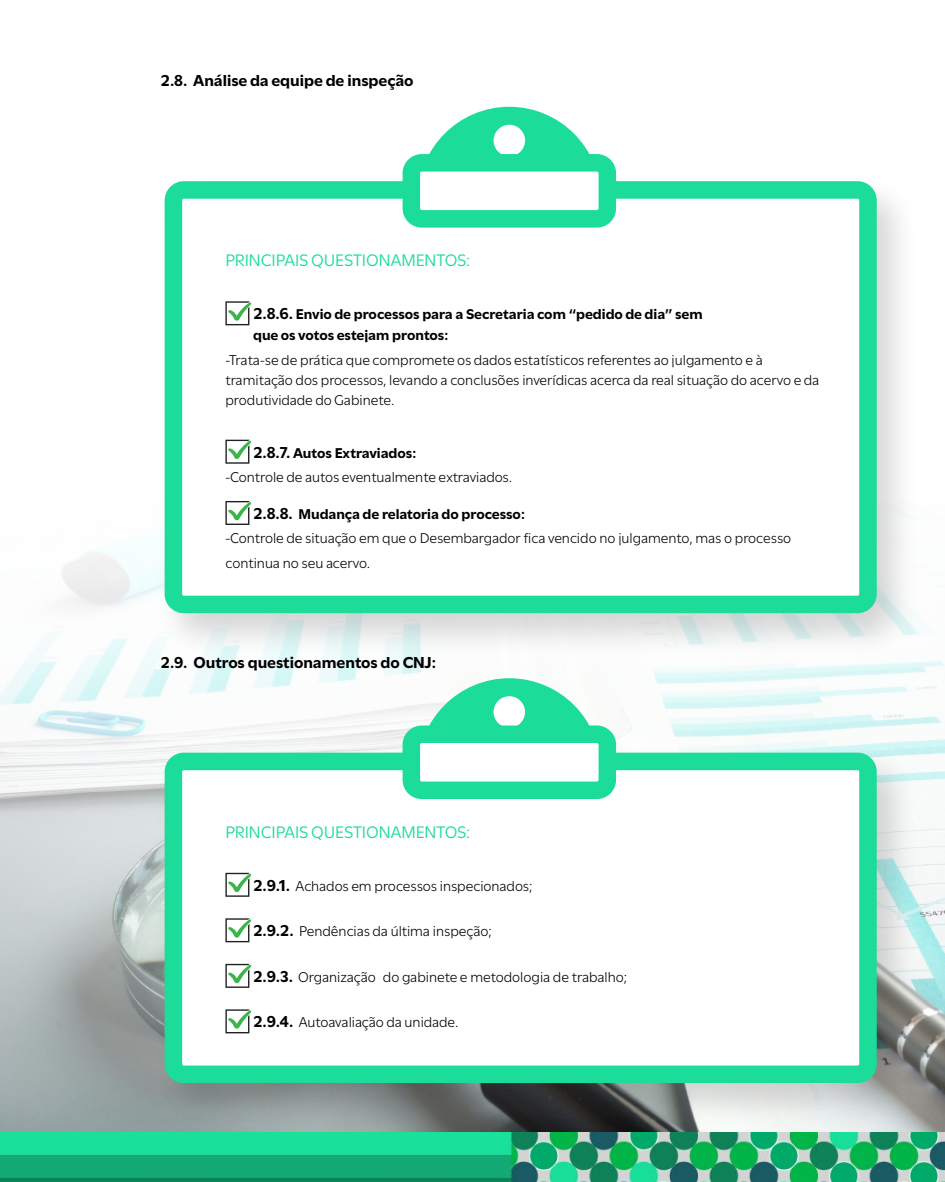
<style>
.page{position:relative;width:945px;height:1182px;background:#fff}
.page>*{position:absolute;margin:0;border:0;box-sizing:border-box;transform-origin:0 0}
.t1{font:17.5px "Utile";letter-spacing:-.005em;color:#1cdc99}
.t2{font:700 16.62px "Utile";color:#000}
.t3{font:14.88px/24.5px "Utile";color:#000}
.t4{font:700 14.88px/21px "Utile";color:#000}
.s1{font-size:16.62px}
.s2{font-weight:700;font-size:16.62px}
.s3{font-weight:700}
</style>
<div class="page">
<img style="left:0;top:552px;width:945px;height:629px">
<div style="left:418px;top:107px;width:183px;height:183px;background:#1cdc99;border-radius:50%"></div>
<div style="left:418px;top:678px;width:183px;height:183px;background:#1cdc99;border-radius:50%"></div>
<div style="left:494px;top:125px;width:31px;height:31px;background:#fff;border-radius:50%"></div>
<div style="left:494px;top:696px;width:31px;height:31px;background:#fff;border-radius:50%"></div>
<div style="left:154px;top:173px;width:765px;height:485px;background:#000;opacity:.16"></div>
<div style="left:173px;top:190px;width:695px;height:414px;background:#fff;border-radius:10px"></div>
<div style="left:165px;top:181px;width:712px;height:432px;border:18px solid #1cdc99;border-radius:10px"></div>
<div style="left:154px;top:744px;width:765px;height:384px;background:#000;opacity:.16"></div>
<div style="left:173px;top:761px;width:695px;height:313px;background:#fff;border-radius:10px"></div>
<div style="left:165px;top:752px;width:712px;height:330px;border:18px solid #1cdc99;border-radius:10px"></div>
<svg style="left:225px;top:301px;width:26px;height:24px"></svg>
<svg style="left:225px;top:439px;width:26px;height:24px"></svg>
<svg style="left:225px;top:501px;width:26px;height:24px"></svg>
<svg style="left:225px;top:872px;width:26px;height:24px"></svg>
<svg style="left:225px;top:918px;width:26px;height:24px"></svg>
<svg style="left:225px;top:963px;width:26px;height:24px"></svg>
<svg style="left:225px;top:1009px;width:26px;height:24px"></svg>
<div style="left:411px;top:163px;width:196px;height:56px;background:#fff;border-radius:10px"></div>
<div style="left:403px;top:154px;width:213px;height:73px;border:18px solid #1cdc99;border-radius:10px"></div>
<div style="left:411px;top:734px;width:196px;height:56px;background:#fff;border-radius:10px"></div>
<div style="left:403px;top:725px;width:213px;height:74px;border:18px solid #1cdc99;border-radius:10px"></div>
<p class="t2" style="left:161px;top:67px;width:254px">2.8. Análise da equipe de inspeção</p>
<p class="t1" style="left:225px;top:247px;width:246px">PRINCIPAIS QUESTIONAMENTOS:</p>
<p class="t4" style="left:253px;top:302px;width:451px"><span class="s1">2.8.6.</span> Envio de processos para a Secretaria com “pedido de dia” sem que os votos estejam prontos:</p>
<p class="t3" style="left:225px;top:348px;width:595px;line-height:20.1px">-Trata-se de prática que compromete os dados estatísticos referentes ao julgamento e à tramitação dos processos, levando a conclusões inverídicas acerca da real situação do acervo e da produtividade do Gabinete.</p>
<p class="t3" style="left:225px;top:439px;width:288px;text-indent:28px"><span class="s2">2.8.7.</span> <span class="s3">Autos Extraviados:<br></span>-Controle de autos eventualmente extraviados.</p>
<p class="t3" style="left:225px;top:500px;width:567px;text-indent:28px"><span class="s2">2.8.8.</span> <span class="s3">Mudança de relatoria do processo:<br></span>-Controle de situação em que o Desembargador fica vencido no julgamento, mas o processo continua no seu acervo.</p>
<p class="t2" style="left:161px;top:649px;width:277px">2.9. Outros questionamentos do CNJ:</p>
<p class="t1" style="left:225px;top:818px;width:246px">PRINCIPAIS QUESTIONAMENTOS:</p>
<p class="t3" style="left:254px;top:871px;width:280px"><span class="s2">2.9.1.</span> Achados em processos inspecionados;</p>
<p class="t3" style="left:254px;top:917px;width:240px"><span class="s2">2.9.2.</span> Pendências da última inspeção;</p>
<p class="t3" style="left:254px;top:962px;width:375px"><span class="s2">2.9.3.</span> Organização do gabinete e metodologia de trabalho;</p>
<p class="t3" style="left:254px;top:1008px;width:206px"><span class="s2">2.9.4.</span> Autoavaliação da unidade.</p>
</div>
